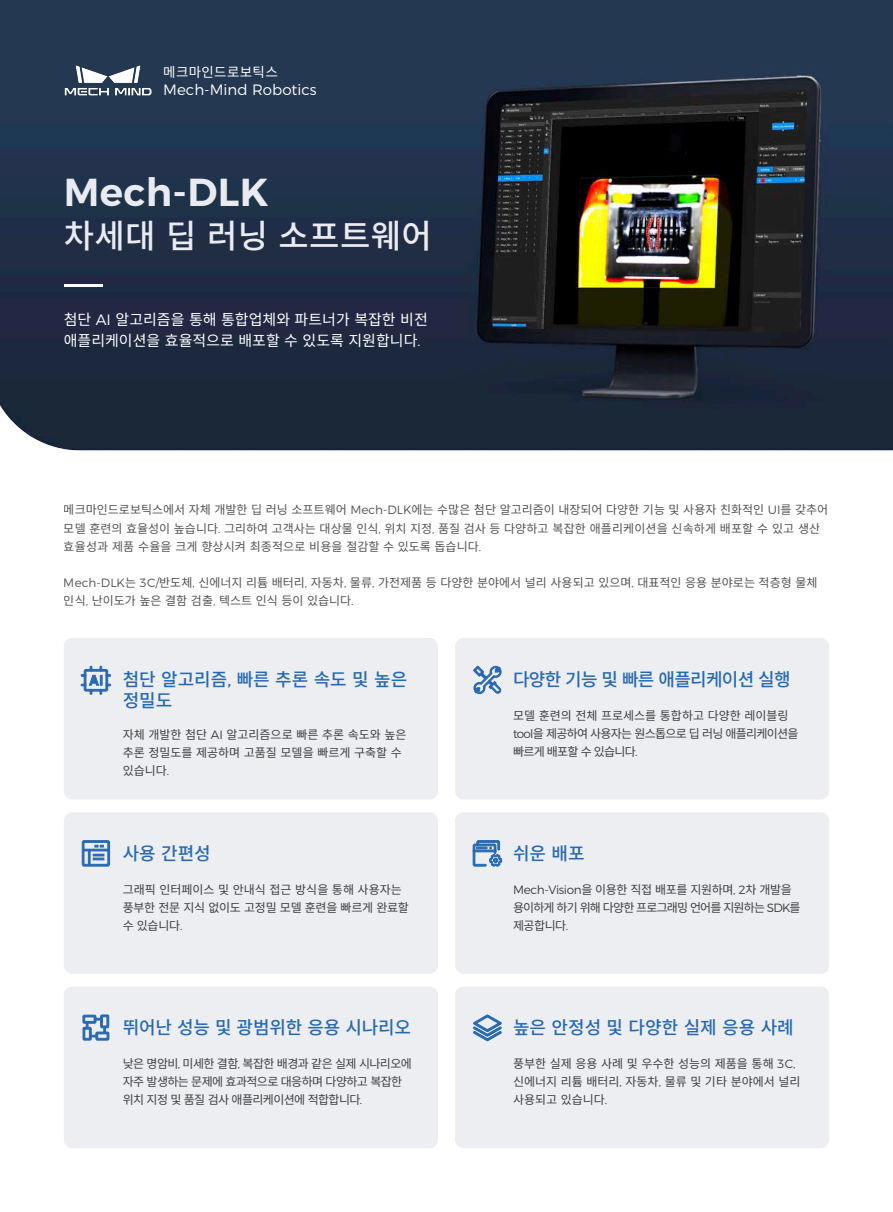
<style>
.page{position:relative;width:893px;height:1212px;background:#fff}
.page>*{position:absolute;margin:0;border:0;box-sizing:border-box;transform-origin:0 0}
.t1{font:600 39px "Montserrat";letter-spacing:.01em;color:#eaebf1}
.t2{font:500 33px "Noto Sans CJ Ksc";letter-spacing:.01em;color:#eaebf1}
.段落样式1{font:500 18px/21.6px "Noto Sans CJ Ksc";color:#2869b3}
.段落样式1-2{font:500 18px "Noto Sans CJ Ksc";letter-spacing:-.04em;color:#2869b3}
.t3{font:15px/21px "Noto Sans CJ Ksc";color:#fff}
.t4{font:300 15px "Montserrat";color:#fff}
.t5{font:13.5px "Noto Sans CJ Ksc";letter-spacing:.025em;color:#fff}
.t6{font:12px/18px "Noto Sans CJ Ksc";color:#3e3e3f}
.t7{font:12px/18px "Noto Sans CJ Ksc";letter-spacing:-.05em;color:#3e3e3f}
.t8{font:12px/18px "Noto Sans CJ Ksc";letter-spacing:-.07em;color:#3e3e3f}
.t9{font:12px/18px "Noto Sans CJ Ksc";letter-spacing:-.06em;color:#3e3e3f}
.t10{font:12px/18px "Noto Sans CJ Ksc";letter-spacing:-.02em;color:#3e3e3f}
.s1{font-family:"Montserrat";font-weight:300}
.s2{font-family:"Montserrat";font-weight:400}
</style>
<div class="page">
<img style="left:0;top:0;width:893px;height:451px">
<hr style="left:64px;top:284px;width:39px;height:2px;background:#fff">
<img style="left:64px;top:64px;width:89px;height:34px">
<div style="left:64px;top:638px;width:374px;height:161px;background:#eceef1;border-radius:9px"></div>
<div style="left:64px;top:812px;width:374px;height:162px;background:#eceef1;border-radius:9px"></div>
<div style="left:64px;top:986px;width:374px;height:162px;background:#eceef1;border-radius:9px"></div>
<div style="left:455px;top:812px;width:374px;height:162px;background:#eceef1;border-radius:9px"></div>
<div style="left:455px;top:986px;width:374px;height:162px;background:#eceef1;border-radius:9px"></div>
<div style="left:455px;top:638px;width:374px;height:161px;background:#eceef1;border-radius:9px"></div>
<svg style="left:473px;top:666px;width:29px;height:28px"></svg>
<svg style="left:82px;top:840px;width:28px;height:26px"></svg>
<svg style="left:81px;top:666px;width:30px;height:28px"></svg>
<svg style="left:83px;top:1014px;width:26px;height:26px"></svg>
<svg style="left:473px;top:840px;width:29px;height:26px"></svg>
<svg style="left:473px;top:1014px;width:29px;height:27px"></svg>
<p class="t5" style="left:163px;top:64px;width:116px">메크마인드로보틱스</p>
<p class="t4" style="left:163px;top:78px;width:155px">Mech-Mind Robotics</p>
<p class="t1" style="left:64px;top:160px;width:206px">Mech-DLK</p>
<p class="t2" style="left:64px;top:218px;width:369px">차세대 딥 러닝 소프트웨어</p>
<p class="t3" style="left:64px;top:309px;width:366px">첨단 <span class="s1">AI</span> 알고리즘을 통해 통합업체와 파트너가 복잡한 비전 애플리케이션을 효율적으로 배포할 수 있도록 지원합니다<span class="s1">.</span></p>
<p class="t6" style="left:64px;top:501px;width:766px">메크마인드로보틱스에서 자체 개발한 딥 러닝 소프트웨어 <span class="s1">Mech-DLK</span>에는 수많은 첨단 알고리즘이 내장되어 다양한 기능 및 사용자 친화적인 <span class="s1">UI</span>를 갖추어 모델 훈련의 효율성이 높습니다<span class="s1">.</span> 그리하여 고객사는 대상물 인식<span class="s1">,</span> 위치 지정<span class="s1">,</span> 품질 검사 등 다양하고 복잡한 애플리케이션을 신속하게 배포할 수 있고 생산 효율성과 제품 수율을 크게 향상시켜 최종적으로 비용을 절감할 수 있도록 돕습니다<span class="s1">.</span></p>
<p class="t6" style="left:64px;top:573px;width:755px"><span class="s1">Mech-DLK</span>는 <span class="s1">3C/</span>반도체<span class="s1">,</span> 신에너지 리튬 배터리<span class="s1">,</span> 자동차<span class="s1">,</span> 물류<span class="s1">,</span> 가전제품 등 다양한 분야에서 널리 사용되고 있으며<span class="s1">,</span> 대표적인 응용 분야로는 적층형 물체 인식<span class="s1">,</span> 난이도가 높은 결함 검출<span class="s1">,</span> 텍스트 인식 등이 있습니다<span class="s1">.</span></p>
<p class="段落样式1" style="left:123px;top:668px;width:286px">첨단 알고리즘<span class="s2">,</span> 빠른 추론 속도 및 높은 정밀도</p>
<p class="t6" style="left:123px;top:726px;width:285px">자체 개발한 첨단 <span class="s1">AI</span> 알고리즘으로 빠른 추론 속도와 높은 추론 정밀도를 제공하며 고품질 모델을 빠르게 구축할 수 있습니다<span class="s1">.</span></p>
<p class="段落样式1" style="left:123px;top:843px;width:90px">사용 간편성</p>
<p class="t10" style="left:123px;top:881px;width:288px">그래픽 인터페이스 및 안내식 접근 방식을 통해 사용자는 풍부한 전문 지식 없이도 고정밀 모델 훈련을 빠르게 완료할 수 있습니다<span class="s1">.</span></p>
<p class="段落样式1" style="left:123px;top:1017px;width:290px">뛰어난 성능 및 광범위한 응용 시나리오</p>
<p class="t7" style="left:123px;top:1055px;width:291px">낮은 명암비<span class="s1">,</span> 미세한 결함<span class="s1">,</span> 복잡한 배경과 같은 실제 시나리오에 자주 발생하는 문제에 효과적으로 대응하며 다양하고 복잡한 위치 지정 및 품질 검사 애플리케이션에 적합합니다<span class="s1">.</span></p>
<p class="段落样式1-2" style="left:513px;top:669px;width:279px">다양한 기능 및 빠른 애플리케이션 실행</p>
<p class="t9" style="left:513px;top:706px;width:287px">모델 훈련의 전체 프로세스를 통합하고 다양한 레이블링 <span class="s1">tool</span>을 제공하여 사용자는 원스톱으로 딥 러닝 애플리케이션을 빠르게 배포할 수 있습니다<span class="s1">.</span></p>
<p class="段落样式1" style="left:513px;top:843px;width:73px">쉬운 배포</p>
<p class="t8" style="left:513px;top:881px;width:289px"><span class="s1">Mech-Vision</span>을 이용한 직접 배포를 지원하며<span class="s1">, 2</span>차 개발을 용이하게 하기 위해 다양한 프로그래밍 언어를 지원하는 <span class="s1">SDK</span>를 제공합니다<span class="s1">.</span></p>
<p class="段落样式1" style="left:513px;top:1017px;width:282px">높은 안정성 및 다양한 실제 응용 사례</p>
<p class="t6" style="left:513px;top:1055px;width:289px">풍부한 실제 응용 사례 및 우수한 성능의 제품을 통해 <span class="s1">3C, </span>신에너지 리튬 배터리<span class="s1">,</span> 자동차<span class="s1">,</span> 물류 및 기타 분야에서 널리 사용되고 있습니다<span class="s1">.</span></p>
</div>
